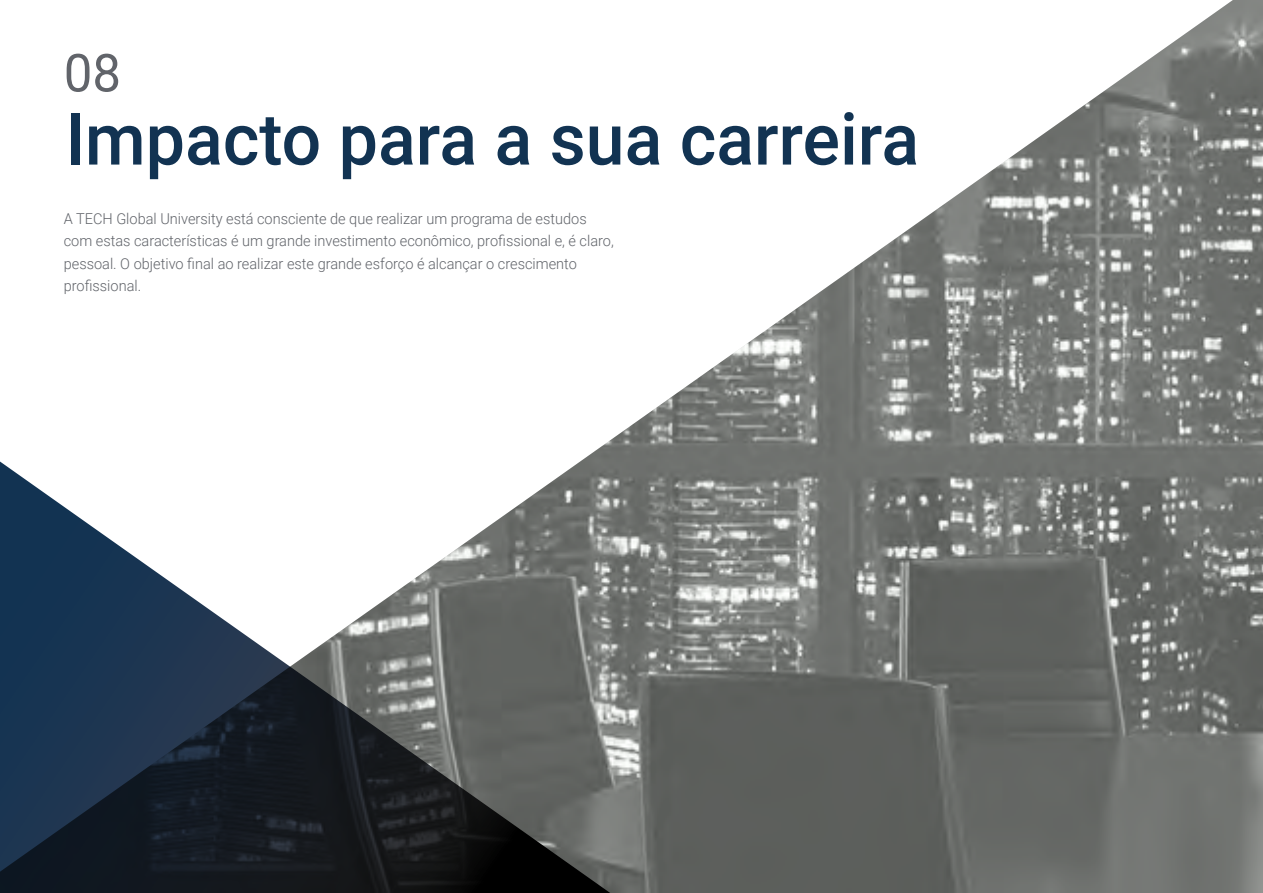
<style>
.page{position:relative;width:1263px;height:893px;background:#fff}
.page>*{position:absolute;margin:0;border:0;box-sizing:border-box;transform-origin:0 0}
.t1{font:500 72px "Roboto";color:#123352}
.t2{font:52.5px "Roboto";color:#61646a}
.t3{font:300 15px/22.5px "Roboto";color:#61646a}
</style>
<div class="page">
<img style="left:602px;top:0;width:661px;height:893px">
<svg style="left:0;top:446px;width:640px;height:447px"></svg>
<h2 class="t2" style="left:64px;top:36px;width:59px">08</h2>
<h1 class="t1" style="left:65px;top:89px;width:855px">Impacto para a sua carreira</h1>
<p class="t3" style="left:64px;top:207px;width:552px">A TECH Global University está consciente de que realizar um programa de estudos com estas características é um grande investimento econômico, profissional e, é claro, pessoal. O objetivo final ao realizar este grande esforço é alcançar o crescimento profissional.</p>
</div>
